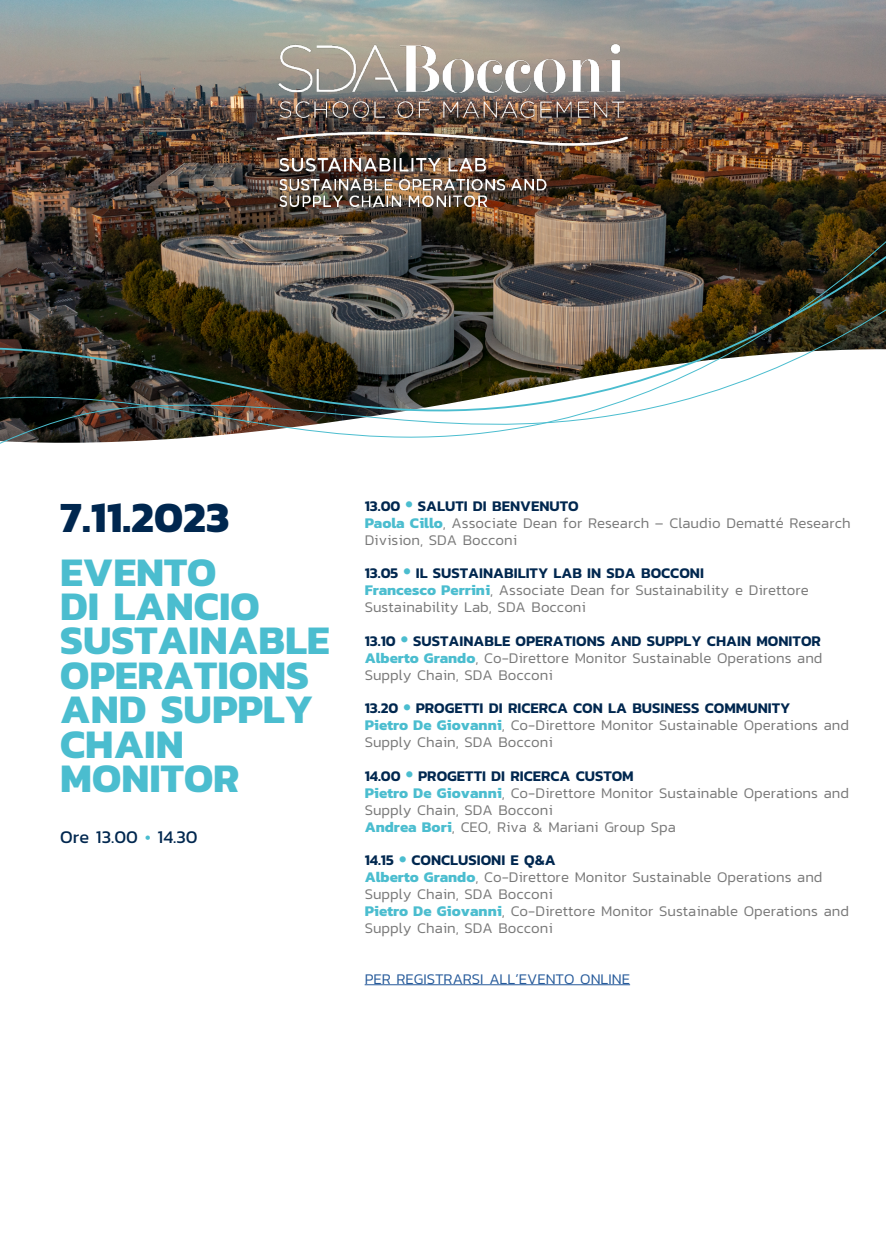
<style>
.page{position:relative;width:886px;height:1241px;background:#fff}
.page>*{position:absolute;margin:0;border:0;box-sizing:border-box;transform-origin:0 0}
.t1{font:700 43.75px "Kanit";color:#00274f}
.t2{font:700 41.25px/34.4px "Kanit";color:#4bbdcf}
.t3{font:18.12px "Kanit";color:#00274f}
.t4{font:300 15px/16.9px "Kanit";color:#797979}
.t5{font:300 15px "Kanit";color:#275b9b}
.s1{font-family:"Lucida Grande";font-size:10.62px;color:#4bbdcf}
.s2{font-weight:600;color:#00274f}
.s3{font-family:"Lucida Grande";font-weight:400;color:#4bbdcf}
.s4{font-weight:700;color:#4bbdcf}
</style>
<div class="page">
<hr style="left:365px;top:984px;width:265px;height:1px;background:#275b9b">
<img style="left:0;top:0;width:886px;height:444px">
<img style="left:264px;top:41px;width:380px;height:185px">
<h1 class="t1" style="left:60px;top:483px;width:171px">7.11.2023</h1>
<h2 class="t2" style="left:60px;top:553px;width:271px">EVENTO<br>DI LANCIO<br>SUSTAINABLE<br>OPERATIONS<br>AND SUPPLY<br>CHAIN<br>MONITOR</h2>
<p class="t3" style="left:60px;top:823px;width:139px">Ore 13.00 <span class="s1">●</span> 14.30</p>
<p class="t4" style="left:365px;top:497px;width:487px"><span class="s2">13.00</span> <span class="s3">●</span> <span class="s2">SALUTI DI BENVENUTO<br></span><span class="s4">Paola Cillo</span>, Associate Dean for Research – Claudio Dematté Research<br>Division, SDA Bocconi</p>
<p class="t4" style="left:365px;top:564px;width:446px"><span class="s2">13.05</span> <span class="s3">●</span> <span class="s2">IL SUSTAINABILITY LAB IN SDA BOCCONI<br></span><span class="s4">Francesco Perrini</span>, Associate Dean for Sustainability e Direttore<br>Sustainability Lab, SDA Bocconi</p>
<p class="t4" style="left:365px;top:632px;width:459px;text-align:justify"><span class="s2">13.10</span> <span class="s3">●</span> <span class="s2">SUSTAINABLE OPERATIONS AND SUPPLY CHAIN MONITOR </span><span class="s4">Alberto Grando</span>, Co-Direttore Monitor Sustainable Operations and Supply Chain, SDA Bocconi</p>
<p class="t4" style="left:365px;top:699px;width:486px"><span class="s2">13.20</span> <span class="s3">●</span> <span class="s2">PROGETTI DI RICERCA CON LA BUSINESS COMMUNITY<br></span><span class="s4">Pietro De Giovanni</span>, Co-Direttore Monitor Sustainable Operations and<br>Supply Chain, SDA Bocconi</p>
<p class="t4" style="left:365px;top:767px;width:486px"><span class="s2">14.00</span> <span class="s3">●</span> <span class="s2">PROGETTI DI RICERCA CUSTOM<br></span><span class="s4">Pietro De Giovanni</span>, Co-Direttore Monitor Sustainable Operations and Supply Chain, SDA Bocconi<br><span class="s4">Andrea Bori</span>, CEO, Riva &amp; Mariani Group Spa</p>
<p class="t4" style="left:365px;top:851px;width:486px"><span class="s2">14.15</span> <span class="s3">●</span> <span class="s2">CONCLUSIONI E Q&amp;A<br></span><span class="s4">Alberto Grando</span>, Co-Direttore Monitor Sustainable Operations and Supply Chain, SDA Bocconi<br><span class="s4">Pietro De Giovanni</span>, Co-Direttore Monitor Sustainable Operations and Supply Chain, SDA Bocconi</p>
<p class="t5" style="left:365px;top:967px;width:267px">PER REGISTRARSI ALL’EVENTO ONLINE</p>
</div>
